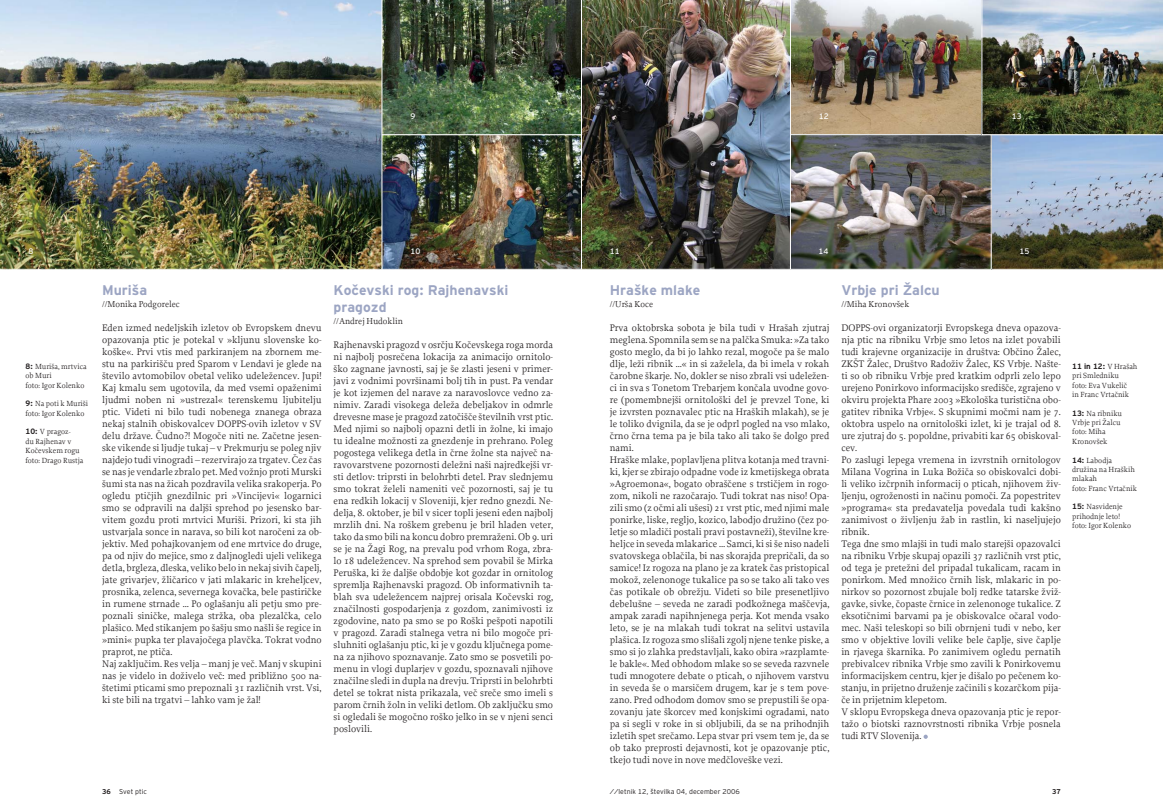
<style>
.page{position:relative;width:1163px;height:808px;background:#fff}
.page>*{position:absolute;margin:0;border:0;box-sizing:border-box;transform-origin:0 0}
.t1{font:700 14px/16.8px "Interstate Bold Mono CE";color:#9ca5c3}
.t2{font:10px/12px "Proforma";color:#231f20}
.t3{font:9px "Proforma";color:#231f20}
.t4{font:500 8px "Interstate Regular Mono CE";color:#fff}
.t5{font:7.8px/9.4px "Proforma";color:#231f20}
.t6{font:700 7.8px "Interstate Bold Mono CE";color:#231f20}
.t7{font:300 7px "Interstate Light Mono CE";color:#231f20}
.t8{font:700 7px "Interstate Bold Mono CE";color:#231f20}
.s1{font-family:"Interstate Bold Mono CE";font-weight:700}
.s2{font-family:"Proforma";font-weight:400}
</style>
<div class="page">
<img style="left:382px;top:136px;width:199px;height:132px">
<div style="left:380px;top:134px;width:203px;height:136px;border:1px solid #fff"></div>
<img style="left:382px;top:0;width:199px;height:135px">
<img style="left:790px;top:0;width:372px;height:270px">
<img style="left:0;top:0;width:382px;height:270px">
<svg style="left:923px;top:735px;width:4px;height:4px"></svg>
<img style="left:581px;top:0;width:209px;height:270px">
<p class="t4" style="left:410px;top:113px;width:6px">9</p>
<p class="t4" style="left:818px;top:113px;width:11px">12</p>
<p class="t4" style="left:1011px;top:113px;width:11px">13</p>
<p class="t4" style="left:28px;top:248px;width:6px">8</p>
<p class="t5" style="left:26px;top:362px;width:63px"><span class="s1">8:</span> Muriša, mrtvica ob Muri<br>foto: Igor Kolenko</p>
<p class="t5" style="left:26px;top:400px;width:64px"><span class="s1">9:</span> Na poti k Muriši foto: Igor Kolenko</p>
<p class="t5" style="left:26px;top:428px;width:59px"><span class="s1">10:</span> V pragoz-<br>du Rajhenav v<br>Kočevskem rogu foto: Drago Rustja</p>
<p class="t4" style="left:410px;top:248px;width:11px">10</p>
<h1 class="t1" style="left:102px;top:283px;width:47px">Muriša</h1>
<p class="t3" style="left:102px;top:300px;width:79px">//Monika Podgorelec</p>
<p class="t2" style="left:102px;top:322px;width:221px">Eden izmed nedeljskih izletov ob Evropskem dnevu opazovanja ptic je potekal v »kljunu slovenske ko&shy;koške«. Prvi vtis med parkiranjem na zbornem me&shy;stu na parkirišču pred Sparom v Lendavi je glede na število avtomobilov obetal veliko udeležencev. Jupi!<br>Kaj kmalu sem ugotovila, da med vsemi opaženimi ljudmi noben ni »ustrezal« terenskemu ljubitelju ptic. Videti ni bilo tudi nobenega znanega obraza nekaj stalnih obiskovalcev DOPPS-ovih izletov v SV delu države. Čudno?! Mogoče niti ne. Začetne jesen&shy;ske vikende si ljudje tukaj – v Prekmurju se poleg njiv najdejo tudi vinogradi – rezervirajo za trgatev. Čez čas se nas je vendarle zbralo pet. Med vožnjo proti Murski šumi sta nas na žicah pozdravila velika srakoperja. Po ogledu ptičjih gnezdilnic pri »Vincijevi« logarnici smo se odpravili na daljši sprehod po jesensko bar&shy;vitem gozdu proti mrtvici Muriši. Prizori, ki sta jih ustvarjala sonce in narava, so bili kot naročeni za ob&shy;jektiv. Med pohajkovanjem od ene mrtvice do druge, pa od njiv do mejice, smo z daljnogledi ujeli velikega detla, brgleza, dleska, veliko belo in nekaj sivih čapelj, jate grivarjev, žličarico v jati mlakaric in kreheljcev, prosnika, zelenca, severnega kovačka, bele pastiričke in rumene strnade … Po oglašanju ali petju smo pre&shy;poznali siničke, malega stržka, oba plezalčka, celo plašico. Med stikanjem po šašju smo našli še regice in »mini« pupka ter plavajočega plavčka. Tokrat vodno praprot, ne ptiča.<br>Naj zaključim. Res velja – manj je več. Manj v skupini nas je videlo in doživelo več: med približno 500 na&shy;štetimi pticami smo prepoznali 31 različnih vrst. Vsi, ki ste bili na trgatvi – lahko vam je žal!</p>
<h1 class="t1" style="left:333px;top:283px;width:176px">Kočevski rog: Rajhenavski pragozd</h1>
<p class="t3" style="left:333px;top:317px;width:71px">//Andrej Hudoklin</p>
<p class="t2" style="left:333px;top:339px;width:221px;text-align:justify">Rajhenavski pragozd v osrčju Kočevskega roga morda ni najbolj posrečena lokacija za animacijo ornitolo&shy;ško zagnane javnosti, saj je še zlasti jeseni v primer&shy;javi z vodnimi površinami bolj tih in pust. Pa vendar je kot izjemen del narave za naravoslovce vedno za&shy;nimiv. Zaradi visokega deleža debeljakov in odmrle drevesne mase je pragozd zatočišče številnih vrst ptic.<br>Med njimi so najbolj opazni detli in žolne, ki imajo tu idealne možnosti za gnezdenje in prehrano. Poleg pogostega velikega detla in črne žolne sta največ na&shy;ravovarstvene pozornosti deležni naši najredkejši vr&shy;sti detlov: triprsti in belohrbti detel. Prav slednjemu smo tokrat želeli nameniti več pozornosti, saj je tu ena redkih lokacij v Sloveniji, kjer redno gnezdi. Ne&shy;delja, 8. oktober, je bil v sicer topli jeseni eden najbolj mrzlih dni. Na roškem grebenu je bril hladen veter, tako da smo bili na koncu dobro premraženi. Ob 9. uri se je na Žagi Rog, na prevalu pod vrhom Roga, zbra&shy;lo 18 udeležencev. Na sprehod sem povabil še Mirka Peruška, ki že daljše obdobje kot gozdar in ornitolog spremlja Rajhenavski pragozd. Ob informativnih ta&shy;blah sva udeležencem najprej orisala Kočevski rog, značilnosti gospodarjenja z gozdom, zanimivosti iz zgodovine, nato pa smo se po Roški pešpoti napotili v pragozd. Zaradi stalnega vetra ni bilo mogoče pri&shy;sluhniti oglašanju ptic, ki je v gozdu ključnega pome&shy;na za njihovo spoznavanje. Zato smo se posvetili po&shy;menu in vlogi duplarjev v gozdu, spoznavali njihove značilne sledi in dupla na drevju. Triprsti in belohrbti detel se tokrat nista prikazala, več sreče smo imeli s parom črnih žoln in veliki detlom. Ob zaključku smo si ogledali še mogočno roško jelko in se v njeni senci poslovili.</p>
<p class="t4" style="left:609px;top:248px;width:11px">11</p>
<p class="t4" style="left:818px;top:248px;width:11px">14</p>
<p class="t4" style="left:1019px;top:248px;width:11px">15</p>
<h1 class="t1" style="left:609px;top:283px;width:92px">Hraške mlake</h1>
<p class="t3" style="left:609px;top:300px;width:45px">//Urša Koce</p>
<p class="t2" style="left:609px;top:322px;width:221px">Prva oktobrska sobota je bila tudi v Hrašah zjutraj meglena. Spomnila sem se na palčka Smuka: »Za tako gosto meglo, da bi jo lahko rezal, mogoče pa še malo dlje, leži ribnik …« in si zaželela, da bi imela v rokah čarobne škarje. No, dokler se niso zbrali vsi udeležen&shy;ci in sva s Tonetom Trebarjem končala uvodne govo&shy;re (pomembnejši ornitološki del je prevzel Tone, ki je izvrsten poznavalec ptic na Hraških mlakah), se je le toliko dvignila, da se je odprl pogled na vso mlako, črno črna tema pa je bila tako ali tako še dolgo pred nami.<br>Hraške mlake, poplavljena plitva kotanja med travni&shy;ki, kjer se zbirajo odpadne vode iz kmetijskega obrata »Agroemona«, bogato obraščene s trstičjem in rogo&shy;zom, nikoli ne razočarajo. Tudi tokrat nas niso! Opa&shy;zili smo (z očmi ali ušesi) 21 vrst ptic, med njimi male ponirke, liske, regljo, kozico, labodjo družino (čez po&shy;letje so mladiči postali pravi postavneži), številne kre&shy;heljce in seveda mlakarice … Samci, ki si še niso nadeli svatovskega oblačila, bi nas skorajda prepričali, da so samice! Iz rogoza na plano je za kratek čas pristopical mokož, zelenonoge tukalice pa so se tako ali tako ves čas potikale ob obrežju. Videti so bile presenetljivo debelušne – seveda ne zaradi podkožnega maščevja, ampak zaradi napihnjenega perja. Kot menda vsako leto, se je na mlakah tudi tokrat na selitvi ustavila plašica. Iz rogoza smo slišali zgolj njene tenke piske, a smo si jo zlahka predstavljali, kako obira »razplamte&shy;le bakle«. Med obhodom mlake so se seveda razvnele tudi mnogotere debate o pticah, o njihovem varstvu in seveda še o marsičem drugem, kar je s tem pove&shy;zano. Pred odhodom domov smo se prepustili še opa&shy;zovanju jate škorcev med konjskimi ogradami, nato pa si segli v roke in si obljubili, da se na prihodnjih izletih spet srečamo. Lepa stvar pri vsem tem je, da se ob tako preprosti dejavnosti, kot je opazovanje ptic, tkejo tudi nove in nove medčloveške vezi.</p>
<h1 class="t1" style="left:841px;top:283px;width:100px">Vrbje pri Žalcu</h1>
<p class="t3" style="left:841px;top:300px;width:69px">//Miha Kronovšek</p>
<p class="t2" style="left:841px;top:322px;width:221px">DOPPS-ovi organizatorji Evropskega dneva opazova&shy;nja ptic na ribniku Vrbje smo letos na izlet povabili tudi krajevne organizacije in društva: Občino Žalec, ZKŠT Žalec, Društvo Radoživ Žalec, KS Vrbje. Našte&shy;ti so ob ribniku Vrbje pred kratkim odprli zelo lepo urejeno Ponirkovo informacijsko središče, zgrajeno v okviru projekta Phare 2003 »Ekološka turistična obo&shy;gatitev ribnika Vrbje«. S skupnimi močmi nam je 7. oktobra uspelo na ornitološki izlet, ki je trajal od 8. ure zjutraj do 5. popoldne, privabiti kar 65 obiskoval&shy;cev.<br>Po zaslugi lepega vremena in izvrstnih ornitologov Milana Vogrina in Luka Božiča so obiskovalci dobi&shy;li veliko izčrpnih informacij o pticah, njihovem živ&shy;ljenju, ogroženosti in načinu pomoči. Za popestritev »programa« sta predavatelja povedala tudi kakšno zanimivost o življenju žab in rastlin, ki naseljujejo ribnik.<br>Tega dne smo mlajši in tudi malo starejši opazovalci na ribniku Vrbje skupaj opazili 37 različnih vrst ptic, od tega je pretežni del pripadal tukalicam, racam in ponirkom. Med množico črnih lisk, mlakaric in po&shy;nirkov so pozornost zbujale bolj redke tatarske žviž&shy;gavke, sivke, čopaste črnice in zelenonoge tukalice. Z eksotičnimi barvami pa je obiskovalce očaral vodo&shy;mec. Naši teleskopi so bili obrnjeni tudi v nebo, ker smo v objektive lovili velike bele čaplje, sive čaplje in rjavega škarnika. Po zanimivem ogledu pernatih prebivalcev ribnika Vrbje smo zavili k Ponirkovemu informacijskem centru, kjer je dišalo po pečenem ko&shy;stanju, in prijetno druženje začinili s kozarčkom pija&shy;če in prijetnim klepetom.<br>V sklopu Evropskega dneva opazovanja ptic je repor&shy;tažo o biotski raznovrstnosti ribnika Vrbje posnela tudi RTV Slovenija.</p>
<p class="t7" style="left:102px;top:789px;width:46px"><span class="s1">36</span> Svet ptic</p>
<p class="t7" style="left:609px;top:789px;width:131px">//letnik 12, številka 04, december 2006</p>
<p class="t8" style="left:1051px;top:789px;width:10px">37</p>
<p class="t6" style="left:1072px;top:363px;width:67px">11 in 12: <span class="s2">V Hrašah</span></p>
<p class="t5" style="left:1072px;top:372px;width:58px">pri Smledniku foto: Eva Vukelič in Franc Vrtačnik</p>
<p class="t5" style="left:1072px;top:409px;width:51px"><span class="s1">13:</span> Na ribniku<br>Vrbje pri Žalcu foto: Miha<br>Kronovšek</p>
<p class="t5" style="left:1072px;top:456px;width:66px"><span class="s1">14:</span> Labodja družina na Hraških mlakah<br>foto: Franc Vrtačnik</p>
<p class="t5" style="left:1072px;top:503px;width:60px"><span class="s1">15:</span> Nasvidenje prihodnje leto! foto: Igor Kolenko</p>
</div>
